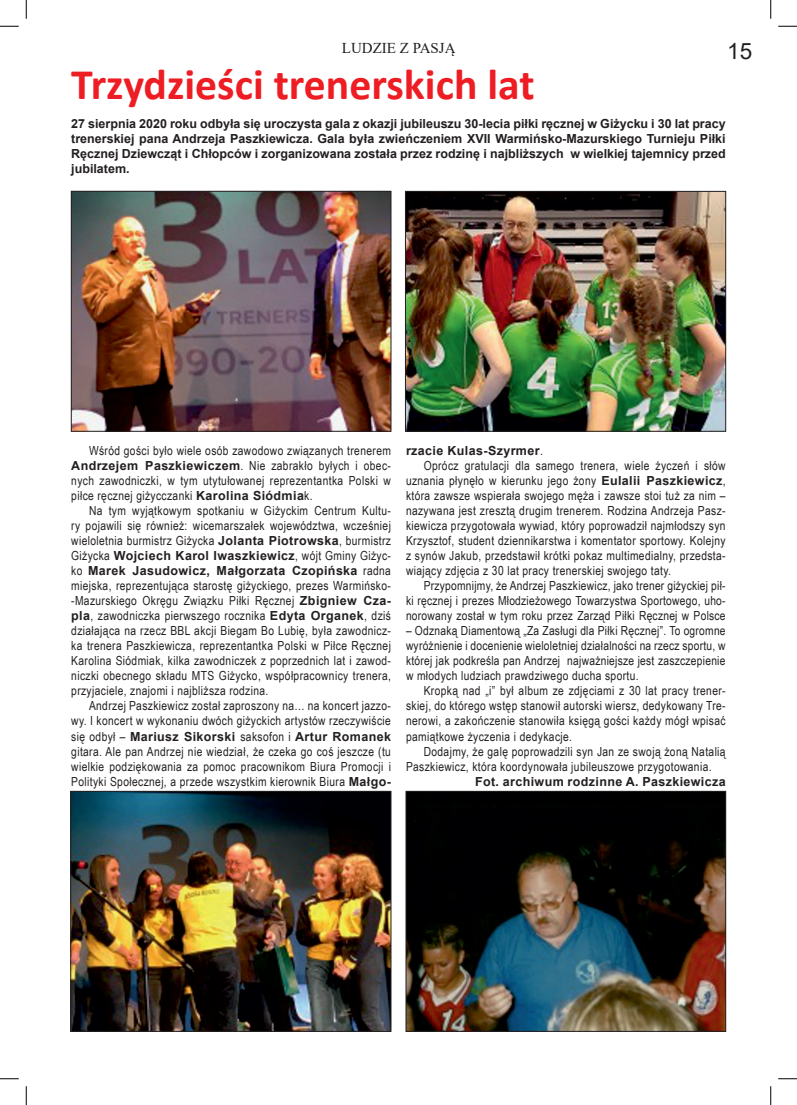
<style>
.page{position:relative;width:797px;height:1105px;background:#fff}
.page>*{position:absolute;margin:0;border:0;box-sizing:border-box;transform-origin:0 0}
.t1{font:700 43.75px "Calibri";color:#ee1d23}
.t2{font:22.5px "Arial";color:#231f20}
.t3{font:15px "Times New Roman";color:#231f20}
.t4{font:12.5px/15px "Arial Narrow";letter-spacing:.03em;color:#231f20;text-align:justify}
.t5{font:700 12.5px/15px "Arial";letter-spacing:.03em;color:#231f20;text-align:justify}
.s1{font-family:"Arial";font-weight:700}
.s2{font-family:"Arial Narrow";font-weight:400}
</style>
<div class="page">
<img style="left:72px;top:793px;width:317px;height:237px">
<div style="left:70px;top:791px;width:321px;height:241px;border:1px solid #231f20"></div>
<img style="left:73px;top:193px;width:316px;height:237px">
<div style="left:71px;top:191px;width:320px;height:241px;border:1px solid #231f20"></div>
<img style="left:407px;top:193px;width:317px;height:237px">
<div style="left:405px;top:191px;width:321px;height:241px;border:1px solid #231f20"></div>
<img style="left:407px;top:793px;width:317px;height:237px">
<div style="left:405px;top:791px;width:321px;height:241px;border:1px solid #231f20"></div>
<svg style="left:0;top:25px;width:19px;height:2px"></svg>
<svg style="left:778px;top:25px;width:19px;height:2px"></svg>
<svg style="left:0;top:1078px;width:19px;height:1px"></svg>
<svg style="left:778px;top:1078px;width:19px;height:1px"></svg>
<svg style="left:25px;top:0;width:2px;height:19px"></svg>
<svg style="left:25px;top:1086px;width:2px;height:19px"></svg>
<svg style="left:770px;top:0;width:1px;height:19px"></svg>
<svg style="left:770px;top:1086px;width:1px;height:19px"></svg>
<p class="t3" style="left:342px;top:38px;width:115px">LUDZIE Z PASJĄ</p>
<h2 class="t2" style="left:727px;top:36px;width:27px">15</h2>
<h1 class="t1" style="left:71px;top:53px;width:465px">Trzydzieści trenerskich lat</h1>
<p class="t5" style="left:71px;top:116px;width:656px">27 sierpnia 2020 roku odbyła się uroczysta gala z okazji jubileuszu 30-lecia piłki ręcznej w Giżycku i 30 lat pracy trenerskiej pana Andrzeja Paszkiewicza. Gala była zwieńczeniem XVII Warmińsko-Mazurskiego Turnieju Piłki Ręcznej Dziewcząt i Chłopców i zorganizowana została przez rodzinę i najbliższych w wielkiej tajemnicy przed jubilatem.</p>
<p class="t4" style="left:71px;top:443px;width:321px;text-indent:18px">Wśród gości było wiele osób zawodowo związanych trenerem <span class="s1">Andrzejem Paszkiewiczem</span>. Nie zabrakło byłych i obec&shy;nych zawodniczki, w tym utytułowanej reprezentantka Polski w piłce ręcznej giżycczanki <span class="s1">Karolina Siódmia</span>k.</p>
<p class="t4" style="left:71px;top:503px;width:321px;text-indent:18px">Na tym wyjątkowym spotkaniu w Giżyckim Centrum Kultu&shy;ry pojawili się również: wicemarszałek województwa, wcześniej wieloletnia burmistrz Giżycka <span class="s1">Jolanta Piotrowska</span>, burmistrz</p>
<p class="t5" style="left:71px;top:549px;width:321px"><span class="s2">Giżycka</span> Wojciech Karol Iwaszkiewicz<span class="s2">, wójt Gminy Giżyc&shy;ko</span> Marek Jasudowicz, Małgorzata Czopińska <span class="s2">radna</span></p>
<p class="t4" style="left:71px;top:578px;width:321px">miejska, reprezentująca starostę giżyckiego, prezes Warmińsko--Mazurskiego Okręgu Związku Piłki Ręcznej <span class="s1">Zbigniew Cza&shy;pla</span>, zawodniczka pierwszego rocznika <span class="s1">Edyta Organek</span>, dziś działająca na rzecz BBL akcji Biegam Bo Lubię, była zawodnicz&shy;ka trenera Paszkiewicza, reprezentantka Polski w Piłce Ręcznej Karolina Siódmiak, kilka zawodniczek z poprzednich lat i zawod&shy;niczki obecnego składu MTS Giżycko, współpracownicy trenera, przyjaciele, znajomi i najbliższa rodzina.</p>
<p class="t4" style="left:71px;top:698px;width:321px;text-align:right">Andrzej Paszkiewicz został zaproszony na… na koncert jazzo&shy;wy. I koncert w wykonaniu dwóch giżyckich artystów rzeczywiście</p>
<p class="t5" style="left:71px;top:729px;width:321px"><span class="s2">się odbył –</span> Mariusz Sikorski <span class="s2">saksofon i</span> Artur Romanek</p>
<p class="t4" style="left:71px;top:743px;width:321px">gitara. Ale pan Andrzej nie wiedział, że czeka go coś jeszcze (tu wielkie podziękowania za pomoc pracownikom Biura Promocji i Polityki Społecznej, a przede wszystkim kierownik Biura <span class="s1">Małgo-</span></p>
<p class="t5" style="left:406px;top:444px;width:138px">rzacie Kulas-Szyrmer<span class="s2">.</span></p>
<p class="t4" style="left:406px;top:458px;width:321px;text-indent:18px">Oprócz gratulacji dla samego trenera, wiele życzeń i słów uznania płynęło w kierunku jego żony <span class="s1">Eulalii Paszkiewicz</span>, która zawsze wspierała swojego męża i zawsze stoi tuż za nim – nazywana jest zresztą drugim trenerem. Rodzina Andrzeja Pasz&shy;kiewicza przygotowała wywiad, który poprowadził najmłodszy syn Krzysztof, student dziennikarstwa i komentator sportowy. Kolejny z synów Jakub, przedstawił krótki pokaz multimedialny, przedsta&shy;wiający zdjęcia z 30 lat pracy trenerskiej swojego taty.</p>
<p class="t4" style="left:406px;top:578px;width:321px;text-indent:18px">Przypomnijmy, że Andrzej Paszkiewicz, jako trener giżyckiej pił&shy;ki ręcznej i prezes Młodzieżowego Towarzystwa Sportowego, uho&shy;norowany został w tym roku przez Zarząd Piłki Ręcznej w Polsce</p>
<p class="t4" style="left:406px;top:623px;width:321px">– Odznaką Diamentową „Za Zasługi dla Piłki Ręcznej”. To ogromne wyróżnienie i docenienie wieloletniej działalności na rzecz sportu, w której jak podkreśla pan Andrzej najważniejsze jest zaszczepienie w młodych ludziach prawdziwego ducha sportu.</p>
<p class="t4" style="left:406px;top:683px;width:321px;text-indent:18px">Kropką nad „i” był album ze zdjęciami z 30 lat pracy trener&shy;skiej, do którego wstęp stanowił autorski wiersz, dedykowany Tre&shy;nerowi, a zakończenie stanowiła księgą gości każdy mógł wpisać pamiątkowe życzenia i dedykacje.</p>
<p class="t4" style="left:406px;top:743px;width:321px;text-indent:18px">Dodajmy, że galę poprowadzili syn Jan ze swoją żoną Natalią<br>Paszkiewicz, która koordynowała jubileuszowe przygotowania.</p>
<p class="t5" style="left:475px;top:774px;width:252px">Fot. archiwum rodzinne A. Paszkiewicza</p>
</div>
